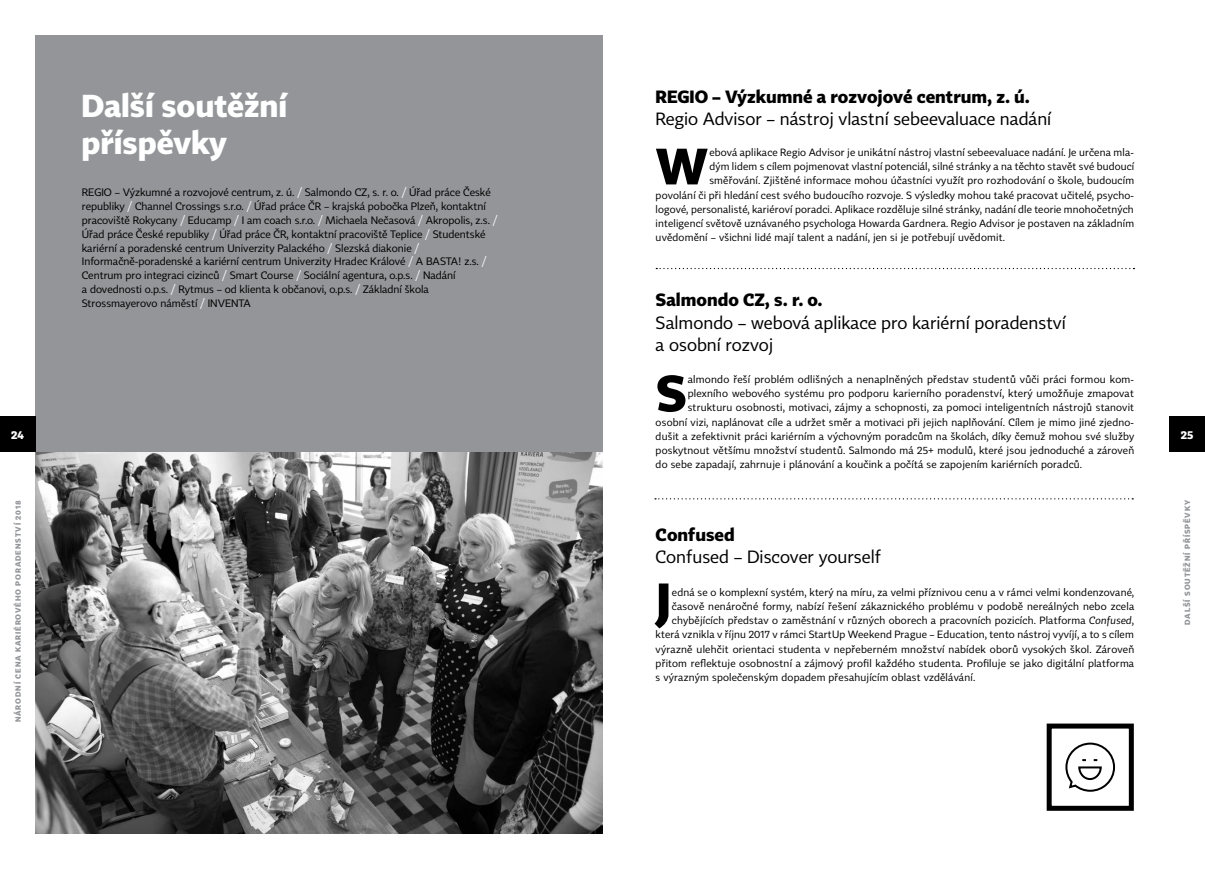
<style>
.page{position:relative;width:1205px;height:869px;background:#fff}
.page>*{position:absolute;margin:0;border:0;box-sizing:border-box;transform-origin:0 0}
.t1{font:700 50.25px "Tabac Sans";color:#000}
.t2{font:700 31.25px/37.5px "Tabac Sans";color:#fff}
.t3{font:17.5px/22.5px "Tabac Sans";color:#000}
.t4{font:700 17.5px "Tabac Sans";color:#000}
.t5{font:700 11.25px "Tabac Sans";color:#fff}
.t6{font:10.62px/13.8px "Tabac Sans";color:#000}
.t7{font:10.38px "Tabac Sans";letter-spacing:.02em;color:#000}
.t8{font:700 7.5px "Tabac Sans";letter-spacing:.12em;color:#939598}
.s1{color:#fff}
.s2{font-style:italic}
</style>
<div class="page">
<img style="left:35px;top:452px;width:567px;height:381px">
<div style="left:35px;top:35px;width:567px;height:417px;background:#939598"></div>
<div style="left:1046px;top:723px;width:88px;height:87px;border:5px solid #000"></div>
<svg style="left:1065px;top:742px;width:51px;height:50px"></svg>
<svg style="left:656px;top:268px;width:478px;height:1px"></svg>
<svg style="left:655px;top:498px;width:478px;height:1px"></svg>
<div style="left:1169px;top:416px;width:36px;height:36px;background:#000"></div>
<div style="left:0;top:416px;width:35px;height:36px;background:#000"></div>
<h3 class="t4" style="left:656px;top:85px;width:376px">REGIO – Výzkumné a rozvojové centrum, z. ú.</h3>
<h3 class="t3" style="left:656px;top:108px;width:397px">Regio Advisor – nástroj vlastní sebeevaluace nadání</h3>
<h1 class="t1" style="left:656px;top:135px;width:54px">W</h1>
<p class="t7" style="left:709px;top:146px;width:426px">ebová aplikace Regio Advisor je unikátní nástroj vlastní sebeevaluace nadání. Je určena mla-</p>
<h2 class="t2" style="left:81px;top:87px;width:208px">Další soutěžní příspěvky</h2>
<p class="t7" style="left:709px;top:160px;width:426px">dým lidem s cílem pojmenovat vlastní potenciál, silné stránky a na těchto stavět své budoucí</p>
<p class="t7" style="left:709px;top:174px;width:426px">směřování. Zjištěné informace mohou účastníci využít pro rozhodování o škole, budoucím</p>
<p class="t7" style="left:656px;top:188px;width:480px">povolání či při hledání cest svého budoucího rozvoje. S výsledky mohou také pracovat učitelé, psycho-</p>
<p class="t7" style="left:656px;top:203px;width:480px">logové, personalisté, kariéroví poradci. Aplikace rozděluje silné stránky, nadání dle teorie mnohočetných</p>
<p class="t7" style="left:656px;top:217px;width:480px">inteligencí světově uznávaného psychologa Howarda Gardnera. Regio Advisor je postaven na základním</p>
<p class="t7" style="left:656px;top:231px;width:351px">uvědomění – všichni lidé mají talent a nadání, jen si je potřebují uvědomit.</p>
<p class="t6" style="left:82px;top:186px;width:417px">REGIO – Výzkumné a rozvojové centrum, z. ú. <span class="s1">/</span> Salmondo CZ, s. r. o. <span class="s1">/</span> Úřad práce České republiky <span class="s1">/</span> Channel Crossings s.r.o. <span class="s1">/</span> Úřad práce ČR – krajská pobočka Plzeň, kontaktní pracoviště Rokycany <span class="s1">/</span> Educamp <span class="s1">/</span> I am coach s.r.o. <span class="s1">/</span> Michaela Nečasová <span class="s1">/</span> Akropolis, z.s. <span class="s1">/ </span>Úřad práce České republiky <span class="s1">/</span> Úřad práce ČR, kontaktní pracoviště Teplice <span class="s1">/</span> Studentské kariérní a poradenské centrum Univerzity Palackého <span class="s1">/</span> Slezská diakonie <span class="s1">/ </span>Informačně-poradenské a kariérní centrum Univerzity Hradec Králové <span class="s1">/</span> A BASTA! z.s. <span class="s1">/ </span>Centrum pro integraci cizinců <span class="s1">/</span> Smart Course <span class="s1">/</span> Sociální agentura, o.p.s. <span class="s1">/</span> Nadání<br>a dovednosti o.p.s. <span class="s1">/</span> Rytmus – od klienta k občanovi, o.p.s. <span class="s1">/</span> Základní škola Strossmayerovo náměstí <span class="s1">/</span> INVENTA</p>
<h3 class="t4" style="left:656px;top:289px;width:169px">Salmondo CZ, s. r. o.</h3>
<h3 class="t3" style="left:656px;top:311px;width:412px">Salmondo – webová aplikace pro kariérní poradenství a osobní rozvoj</h3>
<h1 class="t1" style="left:656px;top:362px;width:33px">S</h1>
<p class="t7" style="left:688px;top:373px;width:448px">almondo řeší problém odlišných a nenaplněných představ studentů vůči práci formou kom-</p>
<p class="t7" style="left:688px;top:387px;width:448px">plexního webového systému pro podporu karierního poradenství, který umožňuje zmapovat</p>
<p class="t7" style="left:688px;top:401px;width:448px">strukturu osobnosti, motivaci, zájmy a schopnosti, za pomoci inteligentních nástrojů stanovit</p>
<p class="t7" style="left:656px;top:415px;width:480px">osobní vizi, naplánovat cíle a udržet směr a motivaci při jejich naplňování. Cílem je mimo jiné zjedno-</p>
<p class="t7" style="left:656px;top:429px;width:480px">dušit a zefektivnit práci kariérním a výchovným poradcům na školách, díky čemuž mohou své služby</p>
<p class="t7" style="left:656px;top:444px;width:480px">poskytnout většímu množství studentů. Salmondo má 25+ modulů, které jsou jednoduché a zároveň</p>
<p class="t7" style="left:656px;top:458px;width:428px">do sebe zapadají, zahrnuje i plánování a koučink a počítá se zapojením kariérních poradců.</p>
<p class="t5" style="left:11px;top:427px;width:14px">24</p>
<p class="t5" style="left:1181px;top:427px;width:14px">25</p>
<p class="t8" style="left:13px;top:722px;width:224px;rotate:-90deg">NÁRODNÍ CENA KARIÉROVÉHO PORADENSTVÍ 2018</p>
<h3 class="t4" style="left:656px;top:523px;width:81px">Confused</h3>
<h3 class="t3" style="left:656px;top:545px;width:227px">Confused – Discover yourself</h3>
<h1 class="t1" style="left:656px;top:569px;width:17px">J</h1>
<p class="t7" style="left:672px;top:585px;width:464px">edná se o komplexní systém, který na míru, za velmi příznivou cenu a v rámci velmi kondenzované,</p>
<p class="t7" style="left:672px;top:600px;width:464px">časově nenáročné formy, nabízí řešení zákaznického problému v podobě nereálných nebo zcela</p>
<p class="t7" style="left:672px;top:614px;width:464px">chybějících představ o zaměstnání v různých oborech a pracovních pozicích. Platforma <span class="s2">Confused</span>,</p>
<p class="t7" style="left:656px;top:628px;width:480px">která vznikla v říjnu 2017 v rámci StartUp Weekend Prague – Education, tento nástroj vyvíjí, a to s cílem</p>
<p class="t7" style="left:656px;top:642px;width:480px">výrazně ulehčit orientaci studenta v nepřeberném množství nabídek oborů vysokých škol. Zároveň</p>
<p class="t7" style="left:656px;top:656px;width:480px">přitom reflektuje osobnostní a zájmový profil každého studenta. Profiluje se jako digitální platforma</p>
<p class="t7" style="left:656px;top:670px;width:321px">s výrazným společenským dopadem přesahujícím oblast vzdělávání.</p>
<p class="t8" style="left:1183px;top:624px;width:126px;rotate:-90deg">Další soutěžní příspěvky</p>
</div>
